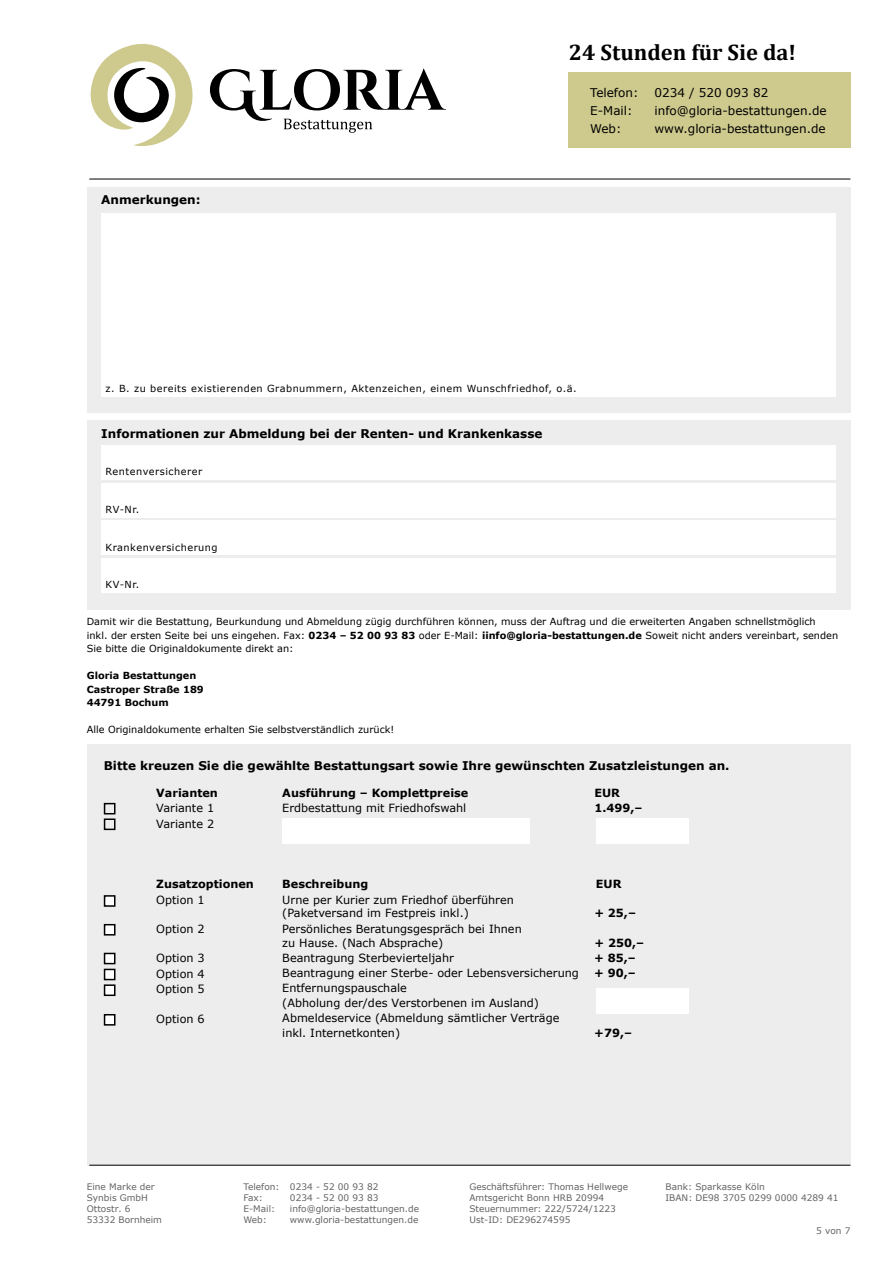
<style>
.page{position:relative;width:893px;height:1263px;background:#fff}
.page>*{position:absolute;margin:0;border:0;box-sizing:border-box;transform-origin:0 0}
.t1{font:700 22.5px "Cambria";color:#000}
.t2{font:700 12px "Verdana";color:#000}
.t3{font:12px "Verdana";color:#000}
.t4{font:11.25px/14.9px "Verdana";color:#000}
.t5{font:700 11.25px "Verdana";color:#000}
.t6{font:9.75px/13.5px "Verdana";color:#000}
.t7{font:9.75px "Verdana";letter-spacing:.05em;color:#000}
.t8{font:700 9.75px/13.5px "Verdana";color:#000}
.t9{font:9px/10.8px "Verdana";color:#646363}
.s1{font-weight:700}
</style>
<div class="page">
<hr style="left:89px;top:1165px;width:761px;height:1px;background:#000">
<hr style="left:89px;top:179px;width:761px;height:1px;background:#000">
<svg style="left:210px;top:69px;width:236px;height:64px"></svg>
<svg style="left:90px;top:44px;width:103px;height:102px"></svg>
<div style="left:569px;top:72px;width:281px;height:76px;background:#ceca8e"></div>
<div style="left:87px;top:187px;width:763px;height:225px;background:#ededed"></div>
<div style="left:87px;top:420px;width:763px;height:190px;background:#ededed"></div>
<div style="left:101px;top:446px;width:735px;height:34px;background:#fff"></div>
<div style="left:101px;top:483px;width:735px;height:34px;background:#fff"></div>
<div style="left:101px;top:521px;width:735px;height:34px;background:#fff"></div>
<div style="left:101px;top:558px;width:735px;height:34px;background:#fff"></div>
<div style="left:101px;top:213px;width:735px;height:183px;background:#fff"></div>
<div style="left:87px;top:744px;width:763px;height:421px;background:#ededed"></div>
<div style="left:597px;top:818px;width:92px;height:26px;background:#fff"></div>
<div style="left:597px;top:989px;width:92px;height:25px;background:#fff"></div>
<div style="left:283px;top:818px;width:247px;height:26px;background:#fff"></div>
<svg style="left:103px;top:923px;width:13px;height:13px"></svg>
<svg style="left:103px;top:895px;width:13px;height:12px"></svg>
<svg style="left:103px;top:952px;width:13px;height:45px"></svg>
<svg style="left:103px;top:1014px;width:13px;height:12px"></svg>
<h1 class="t1" style="left:569px;top:36px;width:229px">24 Stunden für Sie da!</h1>
<p class="t2" style="left:101px;top:192px;width:101px">Anmerkungen:</p>
<p class="t3" style="left:590px;top:85px;width:50px">Telefon:</p>
<p class="t3" style="left:654px;top:85px;width:115px">0234 / 520 093 82</p>
<p class="t3" style="left:590px;top:103px;width:44px">E-Mail:</p>
<p class="t3" style="left:654px;top:103px;width:174px">info@gloria-bestattungen.de</p>
<p class="t3" style="left:590px;top:121px;width:33px">Web:</p>
<p class="t3" style="left:654px;top:121px;width:173px">www.gloria-bestattungen.de</p>
<p class="t7" style="left:106px;top:382px;width:473px">z. B. zu bereits existierenden Grabnummern, Aktenzeichen, einem Wunschfriedhof, o.ä.</p>
<p class="t2" style="left:101px;top:425px;width:443px">Informationen zur Abmeldung bei der Renten- und Krankenkasse</p>
<p class="t7" style="left:106px;top:466px;width:98px">Rentenversicherer</p>
<p class="t6" style="left:106px;top:503px;width:35px">RV-Nr.</p>
<p class="t7" style="left:106px;top:541px;width:114px">Krankenversicherung</p>
<p class="t6" style="left:106px;top:578px;width:35px">KV-Nr.</p>
<p class="t6" style="left:87px;top:615px;width:753px">Damit wir die Bestattung, Beurkundung und Abmeldung zügig durchführen können, muss der Auftrag und die erweiterten Angaben schnellstmöglich inkl. der ersten Seite bei uns eingehen. Fax: <span class="s1">0234 – 52 00 93 83</span> oder E-Mail: <span class="s1">iinfo@gloria-bestattungen.de</span> Soweit nicht anders vereinbart, senden<br>Sie bitte die Originaldokumente direkt an:</p>
<p class="t8" style="left:87px;top:669px;width:119px">Gloria Bestattungen<br>Castroper Straße 189<br>44791 Bochum</p>
<p class="t6" style="left:87px;top:723px;width:309px">Alle Originaldokumente erhalten Sie selbstverständlich zurück!</p>
<p class="t2" style="left:104px;top:758px;width:627px">Bitte kreuzen Sie die gewählte Bestattungsart sowie Ihre gewünschten Zusatzleistungen an.</p>
<p class="t5" style="left:156px;top:785px;width:63px">Varianten</p>
<p class="t5" style="left:282px;top:785px;width:188px">Ausführung – Komplettpreise</p>
<p class="t5" style="left:594px;top:785px;width:27px">EUR</p>
<p class="t4" style="left:156px;top:801px;width:59px">Variante 1</p>
<p class="t4" style="left:282px;top:801px;width:186px">Erdbestattung mit Friedhofswahl</p>
<p class="t5" style="left:594px;top:801px;width:50px">1.499,–</p>
<p class="t4" style="left:156px;top:816px;width:59px">Variante 2</p>
<p class="t5" style="left:156px;top:877px;width:99px">Zusatzoptionen</p>
<p class="t5" style="left:282px;top:877px;width:87px">Beschreibung</p>
<p class="t5" style="left:596px;top:877px;width:27px">EUR</p>
<p class="t4" style="left:156px;top:892px;width:50px">Option 1</p>
<p class="t4" style="left:282px;top:893px;width:233px;line-height:13.5px">Urne per Kurier zum Friedhof überführen (Paketversand im Festpreis inkl.)</p>
<p class="t5" style="left:594px;top:906px;width:43px">+ 25,–</p>
<p class="t4" style="left:156px;top:922px;width:50px">Option 2</p>
<p class="t4" style="left:282px;top:922px;width:241px;line-height:13.5px">Persönliches Beratungsgespräch bei Ihnen zu Hause. (Nach Absprache)</p>
<p class="t5" style="left:594px;top:935px;width:51px">+ 250,–</p>
<p class="t4" style="left:156px;top:950px;width:50px;line-height:15.6px;text-align:justify">Option 3<br>Option 4<br>Option 5</p>
<p class="t4" style="left:156px;top:1012px;width:50px">Option 6</p>
<p class="t4" style="left:282px;top:951px;width:173px">Beantragung Sterbevierteljahr</p>
<p class="t5" style="left:594px;top:951px;width:43px">+ 85,–</p>
<p class="t4" style="left:282px;top:966px;width:298px">Beantragung einer Sterbe- oder Lebensversicherung</p>
<p class="t5" style="left:594px;top:966px;width:43px">+ 90,–</p>
<p class="t4" style="left:282px;top:980px;width:279px">Entfernungspauschale<br>(Abholung der/des Verstorbenen im Ausland)<br>Abmeldeservice (Abmeldung sämtlicher Verträge inkl. Internetkonten)</p>
<p class="t5" style="left:594px;top:1025px;width:39px">+79,–</p>
<p class="t9" style="left:87px;top:1182px;width:77px">Eine Marke der<br>Synbis GmbH<br>Ottostr. 6<br>53332 Bornheim</p>
<p class="t9" style="left:243px;top:1182px;width:137px">Telefon: 0234 - 52 00 93 82<br>Fax:</p>
<p class="t9" style="left:290px;top:1192px;width:90px">0234 - 52 00 93 83</p>
<p class="t9" style="left:243px;top:1203px;width:33px">E-Mail:</p>
<p class="t9" style="left:290px;top:1203px;width:131px">info@gloria-bestattungen.de</p>
<p class="t9" style="left:243px;top:1214px;width:25px">Web:</p>
<p class="t9" style="left:290px;top:1214px;width:130px">www.gloria-bestattungen.de</p>
<p class="t9" style="left:469px;top:1181px;width:160px">Geschäftsführer: Thomas Hellwege<br>Amtsgericht Bonn HRB 20994<br>Steuernummer: 222/5724/1223<br>Ust-ID: DE296274595</p>
<p class="t9" style="left:665px;top:1181px;width:175px">Bank: Sparkasse Köln<br>IBAN: DE98 3705 0299 0000 4289 41</p>
<p class="t9" style="left:816px;top:1225px;width:36px">5 von 7</p>
</div>
